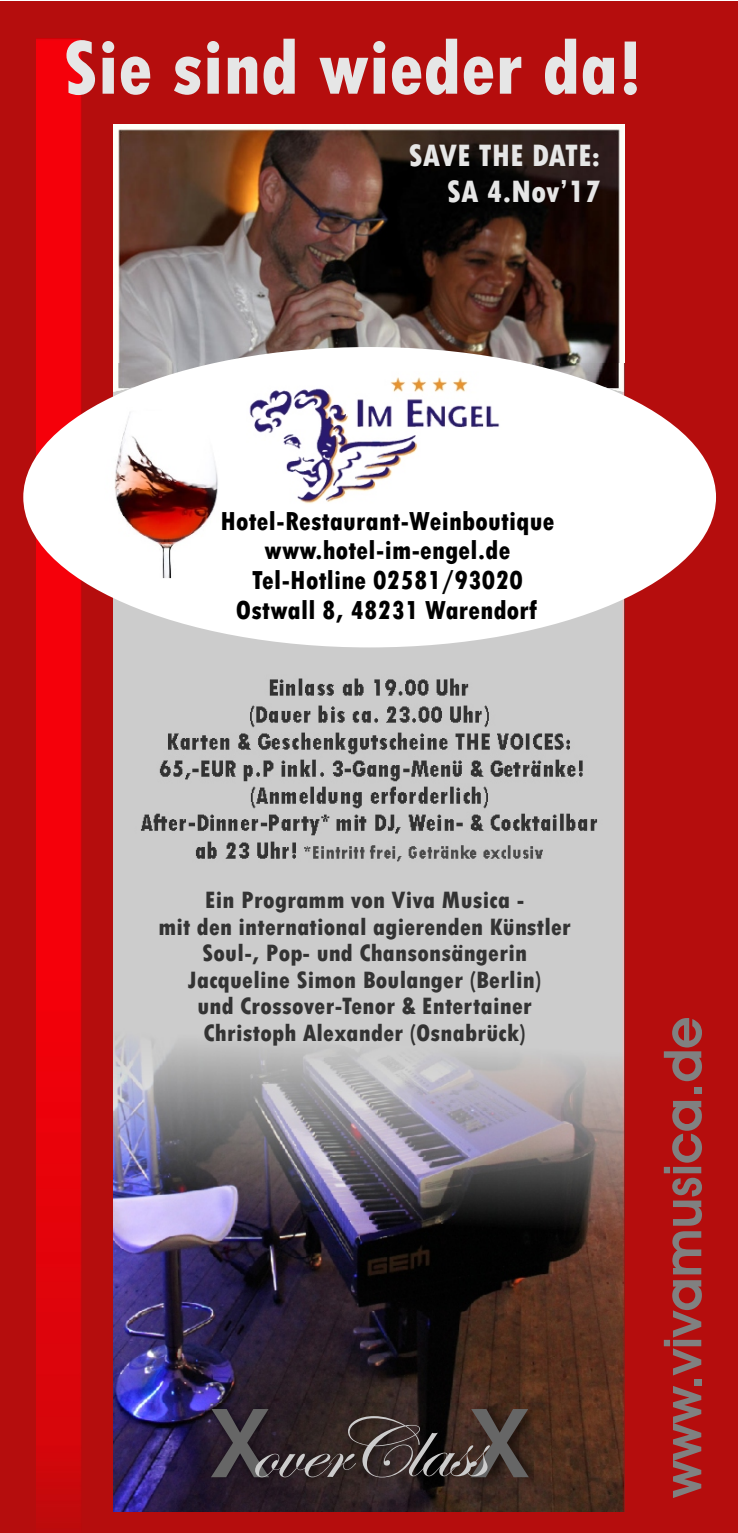
<style>
.page{position:relative;width:738px;height:1533px;background:#fff}
.page>*{position:absolute;margin:0;border:0;box-sizing:border-box;transform-origin:0 0}
.t1{font:85.5px "Edwardian Script ITC";letter-spacing:-.02em;color:#ccc;scale:1.11 1}
.t2{font:800 80px "Tw Cen MT Condensed";color:#e6e6e6}
.t3{font:700 52.75px "Avant Garde Bk BT";color:#808080}
.t4{font:800 32.75px/35.2px "Tw Cen MT Condensed";color:#e6e6e6;text-align:right}
.t5{font:800 27.5px/29.8px "Tw Cen MT Condensed";letter-spacing:.01em;color:#000;text-align:center}
.t6{font:800 25px/26.5px "Tw Cen MT Condensed";letter-spacing:.005em;color:#333;text-align:center}
.s1{font-family:"Avant Garde Bk BT";font-weight:700;font-size:96px;color:#666}
</style>
<div class="page">
<div style="left:0;top:2px;width:738px;height:1530px;background:#b50d0d"></div>
<img style="left:36px;top:38px;width:45px;height:1480px">
<img style="left:113px;top:124px;width:511px;height:239px">
<img style="left:113px;top:598px;width:511px;height:913px">
<img style="left:206px;top:1403px;width:336px;height:82px">
<div style="left:23px;top:347px;width:693px;height:300px;background:#fff;border-radius:50%"></div>
<img style="left:114px;top:412px;width:104px;height:166px">
<img style="left:249px;top:377px;width:251px;height:127px">
<h2 class="t2" style="left:63px;top:39px;width:581px">Sie sind wieder da!</h2>
<h3 class="t4" style="left:408px;top:140px;width:193px">SAVE THE DATE:<br>SA 4.Nov’17</h3>
<p class="t5" style="left:220px;top:508px;width:335px">Hotel-Restaurant-Weinboutique www.hotel-im-engel.de<br>Tel-Hotline 02581/93020<br>Ostwall 8, 48231 Warendorf</p>
<p class="t6" style="left:158px;top:888px;width:414px">Ein Programm von Viva Musica -<br>mit den international agierenden Künstler Soul-, Pop- und Chansonsängerin Jacqueline Simon Boulanger (Berlin)<br>und Crossover-Tenor &amp; Entertainer Christoph Alexander (Osnabrück)</p>
<h1 class="t1" style="left:212px;top:1402px;width:286px"><span class="s1">X</span>overClass<span class="s1">X</span></h1>
<h3 class="t3" style="left:661px;top:1497px;width:482px;rotate:-90deg">www.vivamusica.de</h3>
</div>
